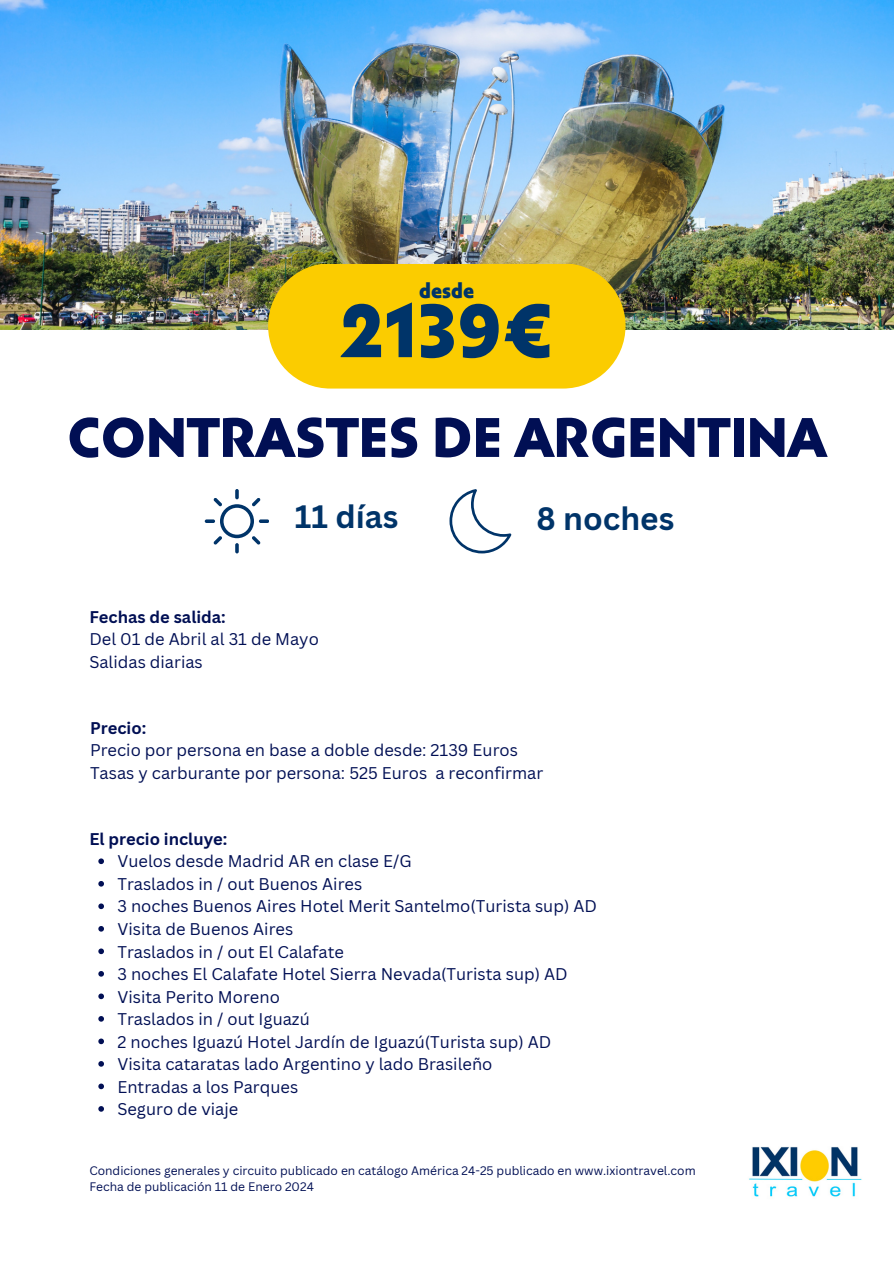
<style>
.page{position:relative;width:894px;height:1264px;background:#fff}
.page>*{position:absolute;margin:0;border:0;box-sizing:border-box;transform-origin:0 0}
.t1{font:800 75px "Carot Sans";color:#003469}
.t2{font:800 55.5px "Carot Sans";color:#010f54}
.t3{font:700 31.5px "Canva Sans";color:#003469}
.t4{font:800 21px "Carot Sans";color:#003469}
.t5{font:16.5px "Canva Sans";color:#010f54}
.t6{font:700 16.5px "Canva Sans";color:#010f54}
.t7{font:12px "Canva Sans";color:#010f54}
</style>
<div class="page">
<img style="left:0;top:0;width:893px;height:330px">
<img style="left:749px;top:1147px;width:113px;height:50px">
<svg style="left:98px;top:858px;width:6px;height:6px"></svg>
<svg style="left:98px;top:881px;width:6px;height:5px"></svg>
<svg style="left:98px;top:903px;width:6px;height:6px"></svg>
<svg style="left:98px;top:926px;width:6px;height:5px"></svg>
<svg style="left:98px;top:948px;width:6px;height:6px"></svg>
<svg style="left:98px;top:971px;width:6px;height:5px"></svg>
<svg style="left:98px;top:993px;width:6px;height:6px"></svg>
<svg style="left:98px;top:1016px;width:6px;height:5px"></svg>
<svg style="left:98px;top:1038px;width:6px;height:6px"></svg>
<svg style="left:98px;top:1061px;width:6px;height:5px"></svg>
<svg style="left:98px;top:1083px;width:6px;height:6px"></svg>
<svg style="left:98px;top:1106px;width:6px;height:5px"></svg>
<svg style="left:268px;top:264px;width:356px;height:124px;background:#f6ca0b"></svg>
<svg style="left:235px;top:489px;width:4px;height:10px"></svg>
<svg style="left:235px;top:543px;width:4px;height:10px"></svg>
<svg style="left:205px;top:519px;width:10px;height:4px"></svg>
<svg style="left:259px;top:519px;width:10px;height:4px"></svg>
<svg style="left:213px;top:497px;width:47px;height:47px"></svg>
<svg style="left:449px;top:489px;width:62px;height:64px"></svg>
<p class="t4" style="left:419px;top:279px;width:57px">desde</p>
<p class="t1" style="left:340px;top:290px;width:215px">2139€</p>
<p class="t2" style="left:67px;top:407px;width:760px">CONTRASTES DE ARGENTINA</p>
<p class="t3" style="left:295px;top:494px;width:105px">11 días</p>
<p class="t3" style="left:536px;top:496px;width:139px">8 noches</p>
<p class="t6" style="left:89px;top:605px;width:138px">Fechas de salida:</p>
<p class="t5" style="left:89px;top:627px;width:231px">Del 01 de Abril al 31 de Mayo</p>
<p class="t5" style="left:89px;top:650px;width:115px">Salidas diarias</p>
<p class="t6" style="left:90px;top:716px;width:58px">Precio:</p>
<p class="t5" style="left:90px;top:738px;width:429px">Precio por persona en base a doble desde: 2139 Euros</p>
<p class="t5" style="left:90px;top:761px;width:454px">Tasas y carburante por persona: 525 Euros a reconfirmar</p>
<p class="t6" style="left:89px;top:827px;width:139px">El precio incluye:</p>
<p class="t5" style="left:117px;top:849px;width:296px">Vuelos desde Madrid AR en clase E/G</p>
<p class="t5" style="left:117px;top:872px;width:246px">Traslados in / out Buenos Aires</p>
<p class="t5" style="left:117px;top:894px;width:481px">3 noches Buenos Aires Hotel Merit Santelmo(Turista sup) AD</p>
<p class="t5" style="left:117px;top:917px;width:177px">Visita de Buenos Aires</p>
<p class="t5" style="left:117px;top:939px;width:228px">Traslados in / out El Calafate</p>
<p class="t5" style="left:117px;top:962px;width:451px">3 noches El Calafate Hotel Sierra Nevada(Turista sup) AD</p>
<p class="t5" style="left:117px;top:984px;width:164px">Visita Perito Moreno</p>
<p class="t5" style="left:117px;top:1007px;width:194px">Traslados in / out Iguazú</p>
<p class="t5" style="left:117px;top:1029px;width:435px">2 noches Iguazú Hotel Jardín de Iguazú(Turista sup) AD</p>
<p class="t5" style="left:117px;top:1052px;width:376px">Visita cataratas lado Argentino y lado Brasileño</p>
<p class="t5" style="left:117px;top:1074px;width:182px">Entradas a los Parques</p>
<p class="t5" style="left:117px;top:1097px;width:122px">Seguro de viaje</p>
<p class="t7" style="left:89px;top:1162px;width:607px">Condiciones generales y circuito publicado en catálogo América 24-25 publicado en www.ixiontravel.com</p>
<p class="t7" style="left:89px;top:1178px;width:226px">Fecha de publicación 11 de Enero 2024</p>
</div>
